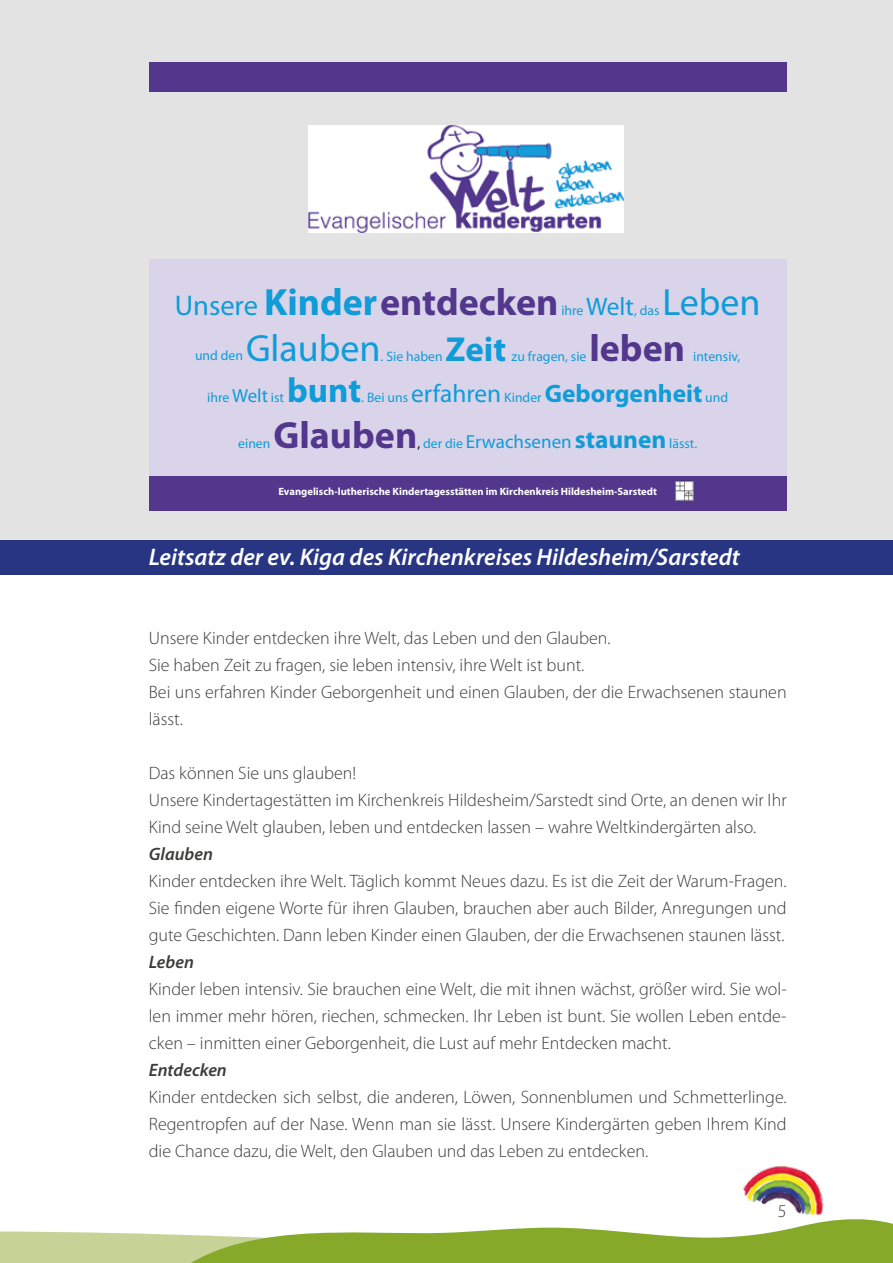
<style>
.page{position:relative;width:893px;height:1263px;background:#fff}
.page>*{position:absolute;margin:0;border:0;box-sizing:border-box;transform-origin:0 0}
.t1{font:700 38.1px "Myriad Pro";color:#52378c}
.t2{font:38.1px "Myriad Pro";color:#0f9cd8}
.t3{font:700 34.8px "Myriad Pro";color:#0f9cd8}
.t4{font:italic 600 24px "Myriad Pro";color:#fff}
.t5{font:300 18px/27px "Myriad Pro";color:#3c3c3b;text-align:justify}
.t6{font:italic 600 18px "Myriad Pro";color:#3c3c3b}
.t7{font:13.8px "Myriad Pro";color:#0f9cd8}
.t8{font:700 10.5px "Myriad Pro";color:#fff}
.s1{font-weight:400;font-size:28.5px;color:#0f9cd8}
.s2{color:#0f9cd8}
.s3{font-size:25.35px}
.s4{font-size:19.05px}
.s5{font-weight:700;font-size:25.35px}
.s6{color:#000}
</style>
<div class="page">
<img style="left:743px;top:1166px;width:81px;height:48px">
<div style="left:0;top:0;width:893px;height:544px;background:#e3e3e3"></div>
<svg style="left:0;top:1214px;width:893px;height:49px"></svg>
<div style="left:0;top:540px;width:893px;height:34px;background:#283583"></div>
<div style="left:149px;top:259px;width:638px;height:252px;background:#dad4ea"></div>
<img style="left:309px;top:125px;width:315px;height:107px">
<div style="left:149px;top:62px;width:638px;height:30px;background:#52378c"></div>
<div style="left:149px;top:476px;width:638px;height:35px;background:#52378c"></div>
<img style="left:675px;top:481px;width:19px;height:20px">
<h1 class="t1" style="left:175px;top:277px;width:385px"><span class="s1">Unsere</span> <span class="s2">Kinder</span>entdecken</h1>
<p class="t7" style="left:561px;top:302px;width:100px">ihre <span class="s3">Welt</span>, das</p>
<h1 class="t2" style="left:662px;top:279px;width:100px">Leben</h1>
<p class="t7" style="left:195px;top:347px;width:50px">und den</p>
<h1 class="t2" style="left:246px;top:324px;width:136px">Glauben</h1>
<h1 class="t1" style="left:589px;top:323px;width:97px">leben</h1>
<h2 class="t3" style="left:446px;top:326px;width:62px">Zeit</h2>
<p class="t7" style="left:512px;top:347px;width:76px">zu fragen, sie</p>
<p class="t7" style="left:381px;top:347px;width:64px">. Sie haben</p>
<p class="t7" style="left:693px;top:347px;width:49px">intensiv,</p>
<p class="t7" style="left:207px;top:389px;width:78px">ihre <span class="s4">Welt</span> ist</p>
<h2 class="t3" style="left:287px;top:368px;width:76px">bunt</h2>
<p class="t7" style="left:361px;top:389px;width:368px">. Bei uns <span class="s3">erfahren</span> Kinder <span class="s5">Geborgenheit</span> und</p>
<p class="t7" style="left:238px;top:435px;width:34px">einen</p>
<h1 class="t1" style="left:273px;top:410px;width:145px">Glauben</h1>
<p class="t7" style="left:417px;top:435px;width:281px"><span class="s6">,</span> der die <span class="s4">Erwachsenen</span> <span class="s5">staunen</span> lässt.</p>
<p class="t8" style="left:278px;top:485px;width:380px">Evangelisch-lutherische Kindertagesstätten im Kirchenkreis Hildesheim-Sarstedt</p>
<h3 class="t4" style="left:149px;top:541px;width:592px">Leitsatz der ev. Kiga des Kirchenkreises Hildesheim/Sarstedt</h3>
<p class="t5" style="left:149px;top:624px;width:639px;text-align:left">Unsere Kinder entdecken ihre Welt, das Leben und den Glauben.<br>Sie haben Zeit zu fragen, sie leben intensiv, ihre Welt ist bunt.<br>Bei uns erfahren Kinder Geborgenheit und einen Glauben, der die Erwachsenen staunen lässt.</p>
<p class="t5" style="left:149px;top:759px;width:639px;text-align:left">Das können Sie uns glauben!<br>Unsere Kindertagestätten im Kirchenkreis Hildesheim/Sarstedt sind Orte, an denen wir Ihr<br>Kind seine Welt glauben, leben und entdecken lassen – wahre Weltkindergärten also.</p>
<p class="t6" style="left:149px;top:842px;width:66px">Glauben</p>
<p class="t5" style="left:149px;top:867px;width:639px">Kinder entdecken ihre Welt. Täglich kommt Neues dazu. Es ist die Zeit der Warum-Fragen.<br>Sie finden eigene Worte für ihren Glauben, brauchen aber auch Bilder, Anregungen und gute Geschichten. Dann leben Kinder einen Glauben, der die Erwachsenen staunen lässt.</p>
<p class="t6" style="left:149px;top:950px;width:47px">Leben</p>
<p class="t5" style="left:149px;top:975px;width:639px">Kinder leben intensiv. Sie brauchen eine Welt, die mit ihnen wächst, größer wird. Sie wol&shy;len immer mehr hören, riechen, schmecken. Ihr Leben ist bunt. Sie wollen Leben entde&shy;cken – inmitten einer Geborgenheit, die Lust auf mehr Entdecken macht.</p>
<p class="t6" style="left:149px;top:1058px;width:80px">Entdecken</p>
<p class="t5" style="left:149px;top:1083px;width:639px">Kinder entdecken sich selbst, die anderen, Löwen, Sonnenblumen und Schmetterlinge.<br>Regentropfen auf der Nase. Wenn man sie lässt. Unsere Kindergärten geben Ihrem Kind die Chance dazu, die Welt, den Glauben und das Leben zu entdecken.</p>
<p class="t5" style="left:778px;top:1197px;width:10px">5</p>
</div>
